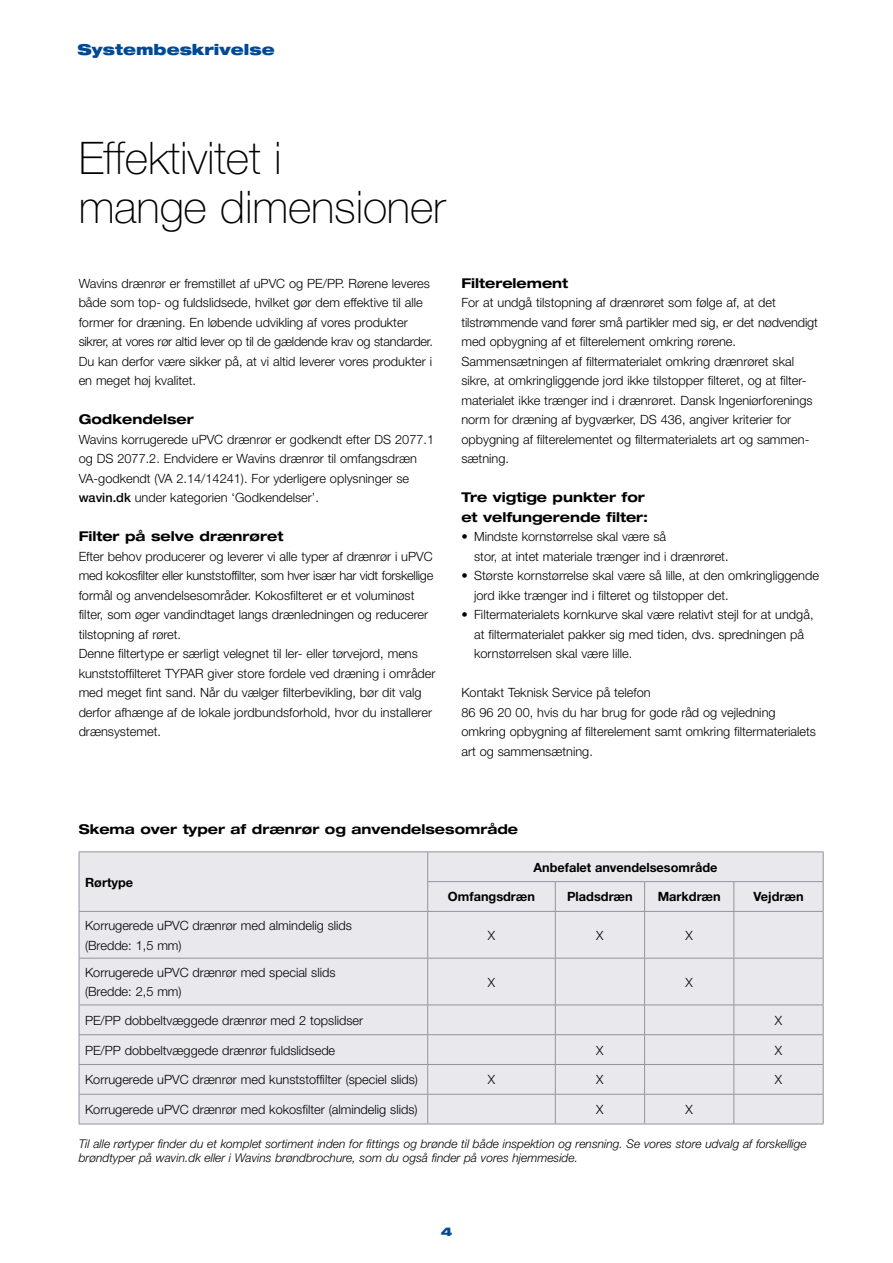
<style>
.page{position:relative;width:893px;height:1263px;background:#fff}
.page>*{position:absolute;margin:0;border:0;box-sizing:border-box;transform-origin:0 0}
.t1{font:100 45px/49.5px "Helvetica Neue";letter-spacing:-.005em;color:#000}
.t2{font:900 expanded 15px "Helvetica Neue";color:#004a93}
.t3{font:700 expanded 13.5px/19.5px "Helvetica Neue";color:#000}
.t4{font:300 12.75px/19.5px "Helvetica Neue";color:#000}
.t5{font:700 12.75px "Helvetica Neue";color:#000}
.t6{font:italic 300 12px/13.5px "Helvetica Neue";color:#000}
.t7{font:900 expanded 12px "Helvetica Neue";color:#004a93}
.s1{font-weight:500}
</style>
<div class="page">
<div style="left:80px;top:852px;width:743px;height:272px;background:#e9e8ec"></div>
<hr style="left:79px;top:851px;width:349px;height:1px;background:#9293a1">
<hr style="left:79px;top:852px;width:1px;height:30px;background:#9293a1">
<hr style="left:428px;top:851px;width:127px;height:1px;background:#9293a1">
<hr style="left:555px;top:851px;width:90px;height:1px;background:#9293a1">
<hr style="left:645px;top:851px;width:89px;height:1px;background:#9293a1">
<hr style="left:734px;top:851px;width:90px;height:1px;background:#9293a1">
<svg style="left:79px;top:882px;width:1px;height:29px"></svg>
<hr style="left:427px;top:881px;width:128px;height:1px;background:#9293a1">
<svg style="left:427px;top:852px;width:1px;height:59px"></svg>
<hr style="left:555px;top:881px;width:90px;height:1px;background:#9293a1">
<svg style="left:555px;top:882px;width:1px;height:29px"></svg>
<hr style="left:645px;top:881px;width:89px;height:1px;background:#9293a1">
<svg style="left:644px;top:882px;width:1px;height:29px"></svg>
<hr style="left:734px;top:881px;width:90px;height:1px;background:#9293a1">
<svg style="left:733px;top:882px;width:1px;height:29px"></svg>
<svg style="left:823px;top:852px;width:1px;height:59px"></svg>
<hr style="left:79px;top:911px;width:349px;height:1px;background:#9293a1">
<hr style="left:79px;top:912px;width:1px;height:46px;background:#9293a1">
<hr style="left:428px;top:911px;width:127px;height:1px;background:#9293a1">
<hr style="left:427px;top:912px;width:1px;height:46px;background:#9293a1">
<hr style="left:555px;top:911px;width:90px;height:1px;background:#9293a1">
<hr style="left:555px;top:912px;width:1px;height:46px;background:#9293a1">
<hr style="left:645px;top:911px;width:89px;height:1px;background:#9293a1">
<hr style="left:644px;top:912px;width:1px;height:46px;background:#9293a1">
<hr style="left:734px;top:911px;width:90px;height:1px;background:#9293a1">
<hr style="left:733px;top:912px;width:1px;height:46px;background:#9293a1">
<hr style="left:823px;top:912px;width:1px;height:46px;background:#9293a1">
<hr style="left:79px;top:958px;width:349px;height:1px;background:#9293a1">
<hr style="left:79px;top:958px;width:1px;height:46px;background:#9293a1">
<hr style="left:428px;top:958px;width:127px;height:1px;background:#9293a1">
<hr style="left:427px;top:958px;width:1px;height:46px;background:#9293a1">
<hr style="left:555px;top:958px;width:90px;height:1px;background:#9293a1">
<hr style="left:555px;top:958px;width:1px;height:46px;background:#9293a1">
<hr style="left:645px;top:958px;width:89px;height:1px;background:#9293a1">
<hr style="left:644px;top:958px;width:1px;height:46px;background:#9293a1">
<hr style="left:734px;top:958px;width:90px;height:1px;background:#9293a1">
<hr style="left:733px;top:958px;width:1px;height:46px;background:#9293a1">
<hr style="left:823px;top:958px;width:1px;height:46px;background:#9293a1">
<hr style="left:79px;top:1004px;width:349px;height:1px;background:#9293a1">
<hr style="left:428px;top:1004px;width:127px;height:1px;background:#9293a1">
<hr style="left:555px;top:1004px;width:90px;height:1px;background:#9293a1">
<hr style="left:645px;top:1004px;width:89px;height:1px;background:#9293a1">
<hr style="left:734px;top:1004px;width:90px;height:1px;background:#9293a1">
<hr style="left:79px;top:1034px;width:349px;height:1px;background:#9293a1">
<hr style="left:428px;top:1034px;width:127px;height:1px;background:#9293a1">
<hr style="left:555px;top:1034px;width:90px;height:1px;background:#9293a1">
<hr style="left:645px;top:1034px;width:89px;height:1px;background:#9293a1">
<hr style="left:734px;top:1034px;width:90px;height:1px;background:#9293a1">
<hr style="left:79px;top:1064px;width:349px;height:1px;background:#9293a1">
<svg style="left:79px;top:1005px;width:1px;height:89px"></svg>
<hr style="left:428px;top:1064px;width:127px;height:1px;background:#9293a1">
<svg style="left:427px;top:1005px;width:1px;height:89px"></svg>
<hr style="left:555px;top:1064px;width:90px;height:1px;background:#9293a1">
<svg style="left:555px;top:1005px;width:1px;height:89px"></svg>
<hr style="left:645px;top:1064px;width:89px;height:1px;background:#9293a1">
<svg style="left:644px;top:1005px;width:1px;height:89px"></svg>
<hr style="left:734px;top:1064px;width:90px;height:1px;background:#9293a1">
<svg style="left:733px;top:1005px;width:1px;height:89px"></svg>
<svg style="left:823px;top:1005px;width:1px;height:89px"></svg>
<hr style="left:79px;top:1094px;width:349px;height:1px;background:#9293a1">
<hr style="left:79px;top:1094px;width:1px;height:30px;background:#9293a1">
<hr style="left:428px;top:1094px;width:127px;height:1px;background:#9293a1">
<hr style="left:427px;top:1094px;width:1px;height:30px;background:#9293a1">
<hr style="left:555px;top:1094px;width:90px;height:1px;background:#9293a1">
<hr style="left:555px;top:1094px;width:1px;height:30px;background:#9293a1">
<hr style="left:645px;top:1094px;width:89px;height:1px;background:#9293a1">
<hr style="left:644px;top:1094px;width:1px;height:30px;background:#9293a1">
<hr style="left:734px;top:1094px;width:90px;height:1px;background:#9293a1">
<hr style="left:733px;top:1094px;width:1px;height:30px;background:#9293a1">
<hr style="left:823px;top:1094px;width:1px;height:30px;background:#9293a1">
<hr style="left:79px;top:1124px;width:349px;height:1px;background:#9293a1">
<hr style="left:428px;top:1124px;width:127px;height:1px;background:#9293a1">
<hr style="left:555px;top:1124px;width:90px;height:1px;background:#9293a1">
<hr style="left:645px;top:1124px;width:89px;height:1px;background:#9293a1">
<hr style="left:734px;top:1124px;width:90px;height:1px;background:#9293a1">
<p class="t2" style="left:78px;top:40px;width:199px">Systembeskrivelse</p>
<h1 class="t1" style="left:79px;top:133px;width:369px">Effektivitet i<br>mange dimensioner</h1>
<p class="t4" style="left:79px;top:273px;width:356px">Wavins drænrør er fremstillet af uPVC og PE/PP. Rørene leveres både som top- og fuldslidsede, hvilket gør dem effektive til alle former for dræning. En løbende udvikling af vores produkter sikrer, at vores rør altid lever op til de gældende krav og standarder.<br>Du kan derfor være sikker på, at vi altid leverer vores produkter i en meget høj kvalitet.</p>
<p class="t3" style="left:79px;top:409px;width:117px">Godkendelser</p>
<p class="t4" style="left:79px;top:429px;width:357px">Wavins korrugerede uPVC drænrør er godkendt efter DS 2077.1 og DS 2077.2. Endvidere er Wavins drænrør til omfangsdræn VA-godkendt (VA 2.14/14241). For yderligere oplysninger se <span class="s1">wavin.dk</span> under kategorien ‘Godkendelser’.</p>
<p class="t3" style="left:79px;top:526px;width:206px">Filter på selve drænrøret</p>
<p class="t4" style="left:79px;top:546px;width:358px">Efter behov producerer og leverer vi alle typer af drænrør i uPVC med kokosfilter eller kunststoffilter, som hver især har vidt forskellige formål og anvendelsesområder. Kokosfilteret er et voluminøst filter, som øger vandindtaget langs drænledningen og reducerer tilstopning af røret.<br>Denne filtertype er særligt velegnet til ler- eller tørvejord, mens kunststoffilteret TYPAR giver store fordele ved dræning i områder med meget fint sand. Når du vælger filterbevikling, bør dit valg derfor afhænge af de lokale jordbundsforhold, hvor du installerer drænsystemet.</p>
<p class="t3" style="left:461px;top:273px;width:108px">Filterelement</p>
<p class="t4" style="left:461px;top:293px;width:358px">For at undgå tilstopning af drænrøret som følge af, at det tilstrømmende vand fører små partikler med sig, er det nødvendigt med opbygning af et filterelement omkring rørene.<br>Sammensætningen af filtermaterialet omkring drænrøret skal sikre, at omkringliggende jord ikke tilstopper filteret, og at filter&shy;materialet ikke trænger ind i drænrøret. Dansk Ingeniørforenings norm for dræning af bygværker, DS 436, angiver kriterier for opbygning af filterelementet og filtermaterialets art og sammen&shy;sætning.</p>
<p class="t3" style="left:461px;top:487px;width:188px">Tre vigtige punkter for et velfungerende filter:</p>
<p class="t4" style="left:474px;top:527px;width:256px;text-indent:-13px">• Mindste kornstørrelse skal være så<br>stor, at intet materiale trænger ind i drænrøret.</p>
<p class="t4" style="left:474px;top:566px;width:346px;text-indent:-13px">• Største kornstørrelse skal være så lille, at den omkringliggende jord ikke trænger ind i filteret og tilstopper det.</p>
<p class="t4" style="left:474px;top:605px;width:341px;text-indent:-13px">• Filtermaterialets kornkurve skal være relativt stejl for at undgå, at filtermaterialet pakker sig med tiden, dvs. spredningen på kornstørrelsen skal være lille.</p>
<p class="t4" style="left:461px;top:683px;width:356px">Kontakt Teknisk Service på telefon<br>86 96 20 00, hvis du har brug for gode råd og vejledning omkring opbygning af filterelement samt omkring filtermaterialets art og sammensætning.</p>
<p class="t3" style="left:79px;top:819px;width:441px">Skema over typer af drænrør og anvendelsesområde</p>
<p class="t5" style="left:85px;top:874px;width:50px">Rørtype</p>
<p class="t5" style="left:533px;top:859px;width:186px">Anbefalet anvendelsesområde</p>
<p class="t5" style="left:448px;top:889px;width:89px">Omfangsdræn</p>
<p class="t5" style="left:567px;top:889px;width:67px">Pladsdræn</p>
<p class="t5" style="left:658px;top:889px;width:65px">Markdræn</p>
<p class="t5" style="left:753px;top:889px;width:52px">Vejdræn</p>
<p class="t4" style="left:85px;top:915px;width:268px">Korrugerede uPVC drænrør med almindelig slids (Bredde: 1,5 mm)</p>
<p class="t4" style="left:488px;top:925px;width:9px">X</p>
<p class="t4" style="left:596px;top:925px;width:9px">X</p>
<p class="t4" style="left:686px;top:925px;width:9px">X</p>
<p class="t4" style="left:85px;top:962px;width:252px">Korrugerede uPVC drænrør med special slids (Bredde: 2,5 mm)</p>
<p class="t4" style="left:488px;top:972px;width:9px">X</p>
<p class="t4" style="left:686px;top:972px;width:9px">X</p>
<p class="t4" style="left:85px;top:1010px;width:280px">PE/PP dobbeltvæggede drænrør med 2 topslidser</p>
<p class="t4" style="left:775px;top:1010px;width:9px">X</p>
<p class="t4" style="left:85px;top:1040px;width:252px">PE/PP dobbeltvæggede drænrør fuldslidsede</p>
<p class="t4" style="left:596px;top:1040px;width:9px">X</p>
<p class="t4" style="left:775px;top:1040px;width:9px">X</p>
<p class="t4" style="left:85px;top:1070px;width:334px">Korrugerede uPVC drænrør med kunststoffilter (speciel slids)</p>
<p class="t4" style="left:488px;top:1070px;width:9px">X</p>
<p class="t4" style="left:596px;top:1070px;width:9px">X</p>
<p class="t4" style="left:775px;top:1070px;width:9px">X</p>
<p class="t4" style="left:85px;top:1099px;width:334px">Korrugerede uPVC drænrør med kokosfilter (almindelig slids)</p>
<p class="t4" style="left:596px;top:1099px;width:9px">X</p>
<p class="t4" style="left:686px;top:1099px;width:9px">X</p>
<p class="t6" style="left:79px;top:1137px;width:730px">Til alle rørtyper finder du et komplet sortiment inden for fittings og brønde til både inspektion og rensning. Se vores store udvalg af forskellige brøndtyper på wavin.dk eller i Wavins brøndbrochure, som du også finder på vores hjemmeside.</p>
<p class="t7" style="left:441px;top:1224px;width:13px">4</p>
</div>
